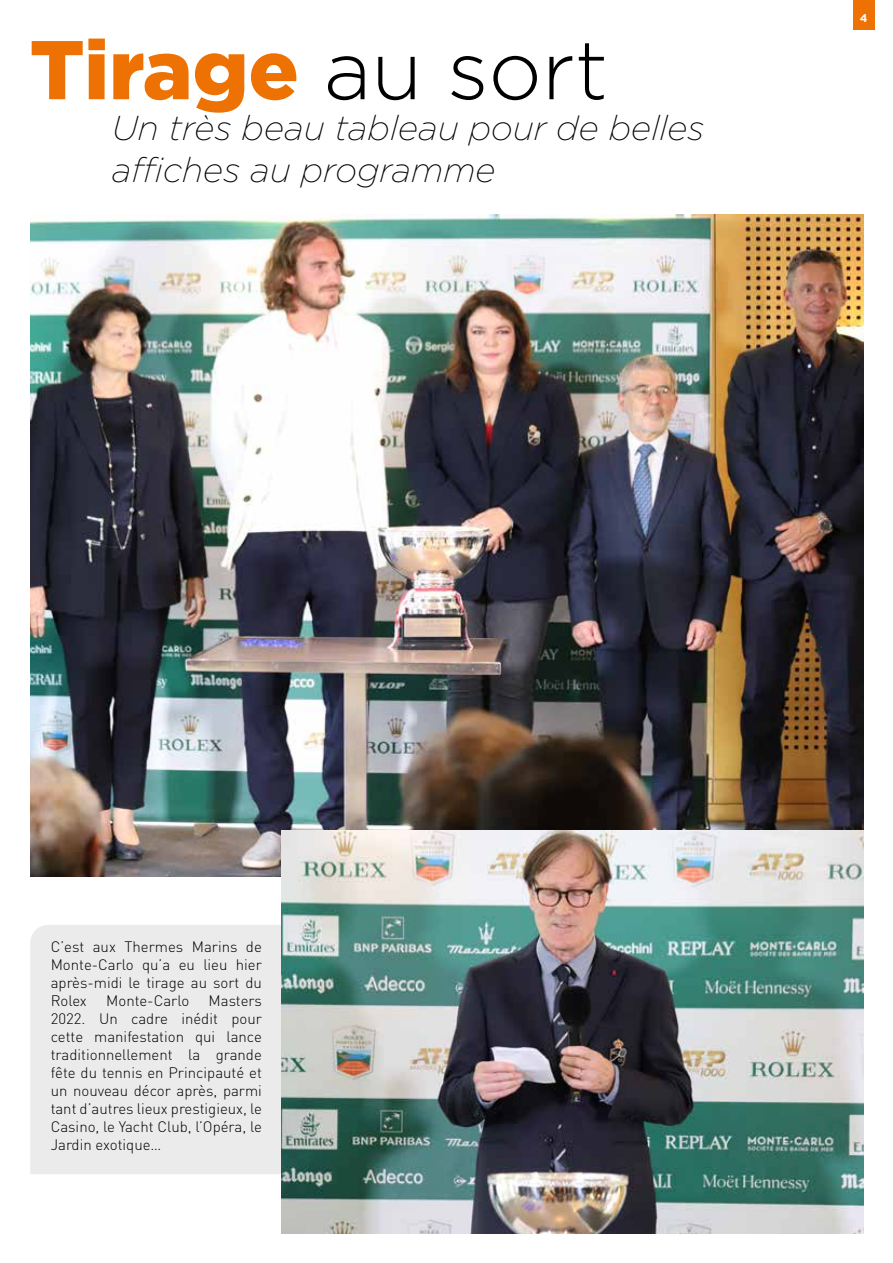
<style>
.page{position:relative;width:893px;height:1263px;background:#fff}
.page>*{position:absolute;margin:0;border:0;box-sizing:border-box;transform-origin:0 0}
.t1{font:900 83.1px "Gotham";color:#ee7203}
.t2{font:italic 200 34.5px/41.4px "Gotham";color:#000}
.t3{font:300 15px/18px "DIN";color:#000;text-align:justify}
.t4{font:700 11.25px "Gotham";color:#fff}
.s1{font-weight:300;color:#000}
</style>
<div class="page">
<div style="left:853px;top:0;width:22px;height:29px;background:#ee7203"></div>
<div style="left:30px;top:925px;width:252px;height:249px;background:#ebebeb"></div>
<img style="left:30px;top:214px;width:833px;height:662px">
<img style="left:282px;top:831px;width:581px;height:402px">
<h1 class="t1" style="left:30px;top:22px;width:580px">Tirage <span class="s1">au sort</span></h1>
<h2 class="t2" style="left:112px;top:107px;width:594px">Un très beau tableau pour de belles affiches au programme</h2>
<p class="t4" style="left:860px;top:11px;width:9px">4</p>
<p class="t3" style="left:51px;top:937px;width:213px">C’est aux Thermes Marins de Monte-Carlo qu’a eu lieu hier après-midi le tirage au sort du Rolex</p>
<p class="t3" style="left:106px;top:991px;width:85px">Monte-Carlo</p>
<p class="t3" style="left:51px;top:991px;width:213px;text-indent:158px">Masters 2022. Un cadre inédit pour cette manifestation qui lance traditionnellement la grande fête du tennis en Principauté et un nouveau décor après, parmi tant d’autres lieux prestigieux, le Casino, le Yacht Club, l’Opéra, le Jardin exotique…</p>
</div>
